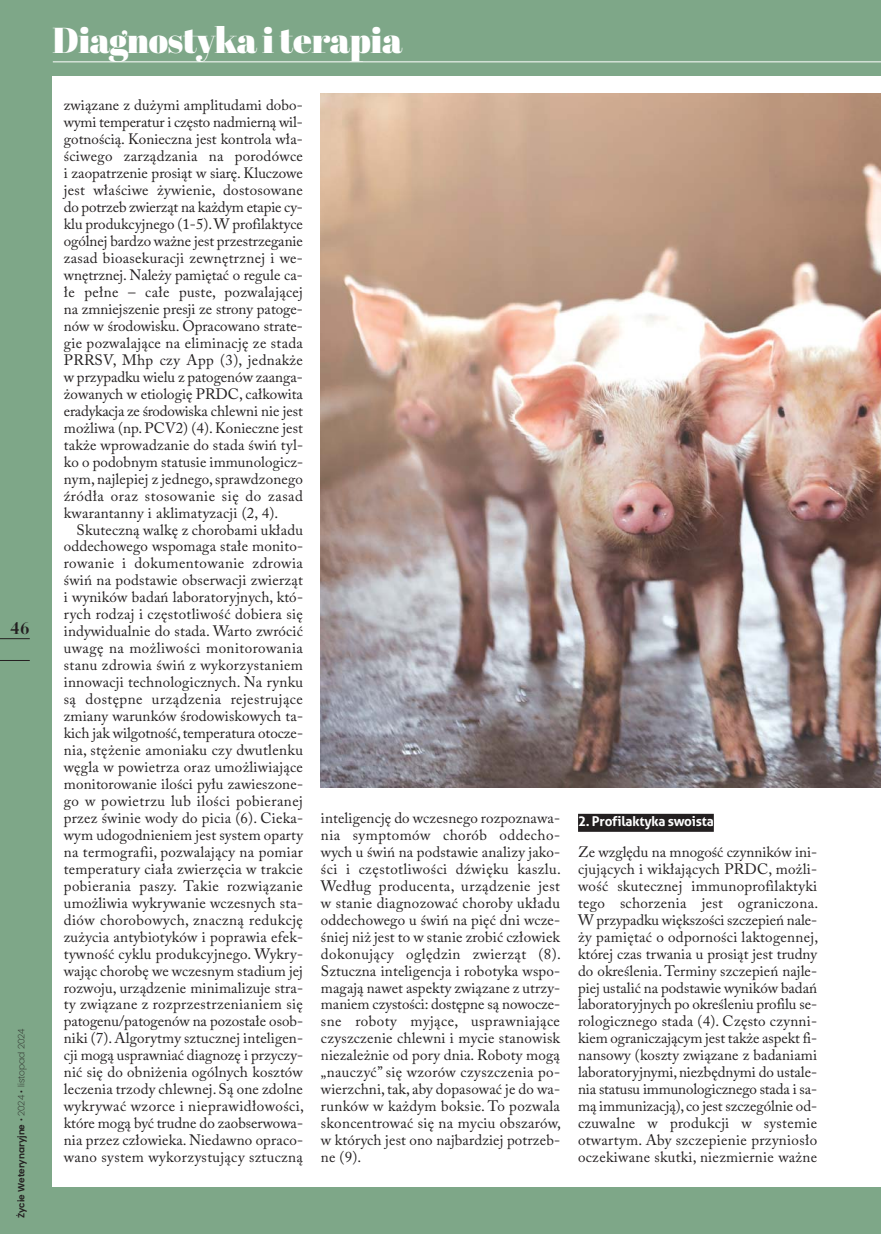
<style>
.page{position:relative;width:881px;height:1234px;background:#fff}
.page>*{position:absolute;margin:0;border:0;box-sizing:border-box;transform-origin:0 0}
.t1{font:900 36px "Abril Display";letter-spacing:-.005em;color:#fff}
.t2{font:700 18px "Bauer Bodni EU";color:#231f20}
.t3{font:15px/17px "Adobe Caslon Pro";letter-spacing:.02em;color:#231f20;text-align:justify}
.t4{font:700 13.5px "Aller";letter-spacing:-.015em;color:#fff}
.t5{font:600 9px "Poppins";color:#231f20}
.s1{font-weight:200}
</style>
<div class="page">
<div style="left:0;top:0;width:880px;height:1233px;background:#7ea788"></div>
<div style="left:53px;top:77px;width:827px;height:1109px;background:#fff"></div>
<hr style="left:53px;top:62px;width:827px;height:1px;background:#fff">
<hr style="left:0;top:638px;width:30px;height:1px;background:#231f20">
<hr style="left:0;top:660px;width:30px;height:1px;background:#231f20">
<div style="left:578px;top:813px;width:135px;height:18px;background:#231f20"></div>
<img style="left:321px;top:93px;width:559px;height:694px">
<p class="t2" style="left:10px;top:616px;width:21px">46</p>
<p class="t5" style="left:16px;top:1217px;width:191px;rotate:-90deg">Życie Weterynaryjne <span class="s1">• 2024 • listopad 2024</span></p>
<h1 class="t1" style="left:53px;top:19px;width:350px">Diagnostyka i terapia</h1>
<p class="t3" style="left:64px;top:99px;width:241px">zwią za ne z du ży mi am pli tu da mi do bo - wy mi tem pe ra tur i czę sto nad mier ną wil - got no ścią. Ko niecz na jest kon tro la wła - ści we go za rzą dza nia na po ro dów ce i za opa trze nie pro siąt w sia rę. Klu czo we jest wła ści we ży wie nie, do sto so wa ne do po trzeb zwie rząt na każ dym eta pie cy - klu pro duk cyj ne go (1-5). W pro fi lak ty ce ogól nej bar dzo waż ne jest prze strze ga nie za sad bio ase ku ra cji ze wnętrz nej i we - wnętrz nej. Na le ży pa mię tać o re gu le ca - łe peł ne – ca łe pu ste, po zwa la ją cej na zmniej sze nie pre sji ze stro ny pa to ge - nów w śro do wi sku. Opra co wa no stra te - gie po zwa la ją ce na eli mina cję ze sta da PRRSV, Mhp czy App (3), jed nak że w przy pad ku wie lu z pa to ge nów za an ga - żo wa nych w etio lo gię PRDC, cał ko wi ta era dy ka cja ze śro do wi ska chlew ni nie jest moż li wa (np. PCV2) (4). Ko niecz ne jest tak że wpro wa dza nie do sta da świń tyl - ko o po dob nym sta tu sie im mu no lo gicz - nym, naj le piej z jed ne go, spraw dzo ne go źró dła oraz sto so wa nie się do za sad kwa ran tan ny i akli ma ty za cji (2, 4).</p>
<p class="t3" style="left:64px;top:522px;width:241px;text-indent:13px">Sku tecz ną wal kę z cho ro ba mi ukła du od de cho we go wspo ma ga sta łe mo ni to - ro wa nie i do ku men to wa nie zdro wia świń na pod sta wie ob ser wa cji zwie rząt i wy ni ków ba dań la bo ra to ryj nych, któ - rych ro dzaj i czę sto tli wość do bie ra się in dy wi du al nie do sta da. War to zwró cić uwa gę na moż li wo ści mo ni to ro wa nia sta nu zdro wia świń z wy ko rzy sta niem in no wa cji tech no lo gicz nych. Na ryn ku są do stęp ne urzą dze nia re je stru ją ce zmia ny wa run ków śro do wi sko wych ta - kich jak wil got ność, tem pe ra tu ra oto cze - nia, stę że nie amo nia ku czy dwu tlen ku wę gla w po wie trza oraz umoż li wia ją ce mo ni to ro wa nie ilo ści py łu za wie szo ne - go w po wie trzu lub ilo ści po bie ra nej przez świ nie wo dy do pi cia (6). Cie ka - wym udo god nie niem jest sys tem opar ty na ter mo gra fii, po zwa la ją cy na po miar tem pe ra tu ry cia ła zwie rzę cia w trak cie po bie ra nia pa szy. Ta kie roz wią za nie umoż li wia wy kry wa nie wcze snych sta - diów cho ro bo wych, znacz ną re duk cję zu ży cia an ty bio ty ków i po pra wia efek - tyw ność cy klu pro duk cyj ne go. Wy kry - wa jąc cho ro bę we wcze snym sta dium jej roz wo ju, urzą dze nie mi ni ma li zu je stra - ty zwią za ne z roz prze strze nia niem się pa to ge nu/pa to ge nów na po zo sta łe osob - ni ki (7). Al go ryt my sztucz nej in te li gen - cji mo gą uspraw niać dia gno zę i przy czy - nić się do ob ni że nia ogól nych kosz tów le cze nia trzo dy chlew nej. Są one zdol ne wy kry wać wzor ce i nie pra wi dło wo ści, któ re mo gą być trud ne do za ob ser wo wa - nia przez czło wie ka. Nie daw no opra co - wa no sys tem wy ko rzy stu ją cy sztucz ną</p>
<p class="t3" style="left:321px;top:810px;width:241px">in te li gen cję do wcze sne go roz po zna wa - nia symp to mów cho rób od de cho - wych u świń na pod sta wie ana li zy ja ko - ści i czę sto tli wo ści dźwię ku kasz lu.<br>We dług pro du cen ta, urzą dze nie jest w sta nie dia gno zo wać cho ro by ukła du od de cho we go u świń na pięć dni wcze - śniej niż jest to w sta nie zro bić czło wiek do ko nu ją cy oglę dzin zwie rząt (8).<br>Sztucz na in te li gen cja i ro bo ty ka wspo - ma ga ją na wet aspek ty zwią za ne z utrzy - ma niem czy sto ści: do stęp ne są no wo cze - sne ro bo ty my ją ce, uspraw nia ją ce czysz cze nie chlew ni i my cie sta no wisk nie za leż nie od po ry dnia. Ro bo ty mo gą „na uczyć” się wzo rów czysz cze nia po - wierzch ni, tak, aby do pa so wać je do wa - run ków w każ dym bok sie. To po zwa la skon cen tro wać się na my ciu ob sza rów, w któ rych jest ono naj bar dziej po trzeb - ne (9).</p>
<p class="t4" style="left:578px;top:812px;width:137px">2. Pro fi lak ty ka swo ista</p>
<p class="t3" style="left:578px;top:844px;width:241px">Ze wzglę du na mno gość czyn ni ków ini - cju ją cych i wi kła ją cych PRDC, moż li - wość sku tecz nej im mu no pro fi lak ty ki te go scho rze nia jest ogra ni czo na.<br>W przy pad ku więk szo ści szcze pień na le - ży pa mię tać o od por no ści lak to gen nej, któ rej czas trwa nia u pro siąt jest trud ny do okre śle nia. Ter mi ny szcze pień naj le - piej usta lić na pod sta wie wy ni ków ba dań la bo ra to ryj nych po okre śle niu pro fi lu se - ro lo gicz ne go sta da (4). Czę sto czyn ni - kiem ogra ni cza ją cym jest tak że aspekt fi - nan so wy (kosz ty zwią za ne z ba da nia mi la bo ra to ryj ny mi, nie zbęd ny mi do usta le - nia sta tu su im mu no lo gicz ne go sta da i sa - mą im mu ni za cją), co jest szcze gól nie od - czu wal ne w pro duk cji w sys te mie otwar tym. Aby szcze pie nie przy nio sło ocze ki wa ne skut ki, nie zmier nie waż ne</p>
</div>
